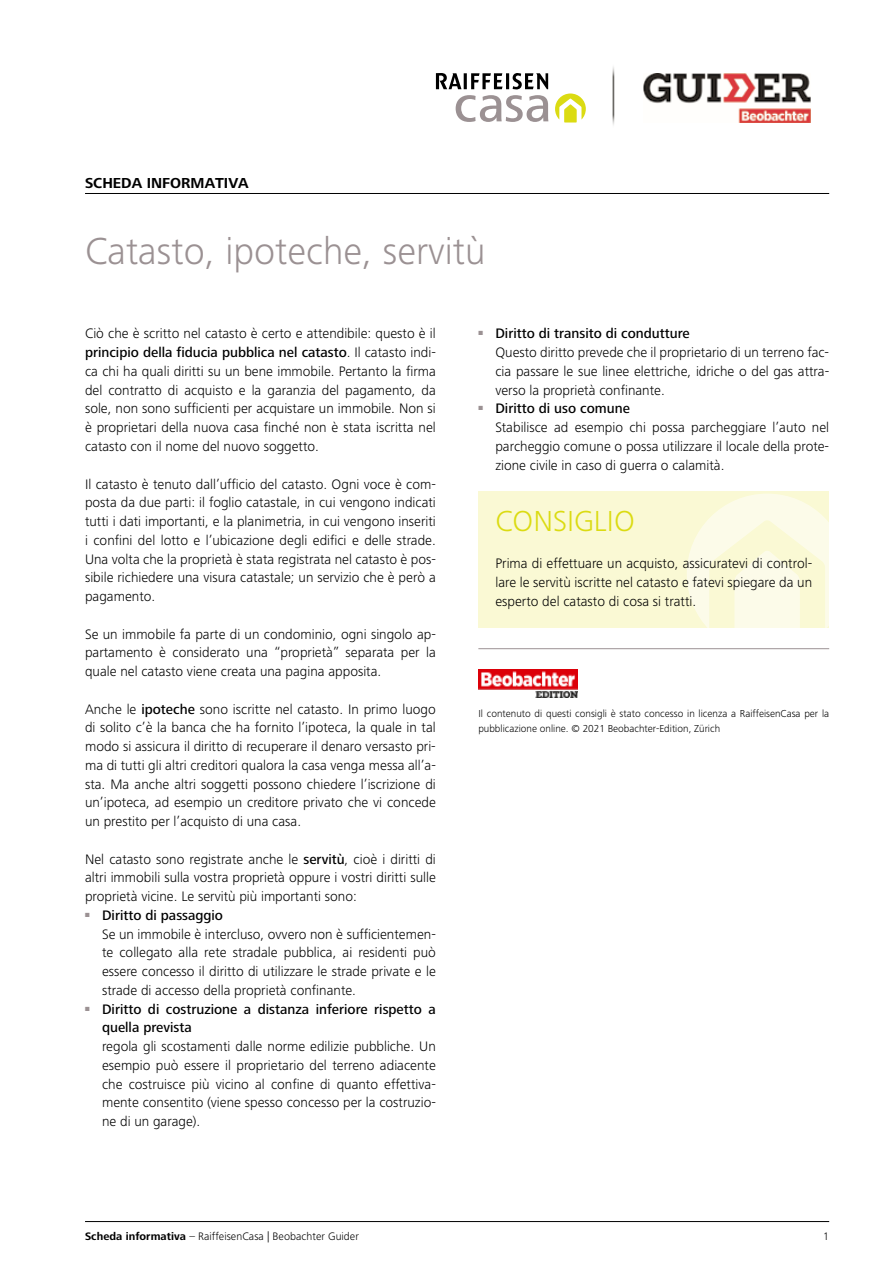
<style>
.page{position:relative;width:893px;height:1263px;background:#fff}
.page>*{position:absolute;margin:0;border:0;box-sizing:border-box;transform-origin:0 0}
.t1{font:300 39px "Frutiger Next LT";color:#9b9193}
.t2{font:300 30px "Frutiger Next LT";color:#dbdb12}
.t3{font:700 15px "Frutiger Next LT";color:#000}
.t4{font:300 14.25px/18.8px "Frutiger Next LT";color:#000;text-align:justify}
.t5{font:500 14.25px/18.8px "Frutiger Next LT";color:#000}
.t6{font:300 11.25px "Frutiger Next LT";letter-spacing:.005em;color:#000}
.t7{font:300 10.5px/15px "Frutiger Next LT";color:#000}
.s1{font-weight:500}
.s2{font-weight:700}
</style>
<div class="page">
<hr style="left:85px;top:193px;width:744px;height:1px;background:#000">
<hr style="left:85px;top:1221px;width:744px;height:1px;background:#000">
<img style="left:644px;top:73px;width:167px;height:49px">
<svg style="left:456px;top:95px;width:92px;height:27px"></svg>
<svg style="left:555px;top:93px;width:31px;height:30px"></svg>
<svg style="left:436px;top:73px;width:112px;height:16px"></svg>
<hr style="left:612px;top:64px;width:3px;height:64px;background:#6a6864">
<div style="left:478px;top:491px;width:351px;height:136px;background:#faf9d4"></div>
<svg style="left:687px;top:494px;width:142px;height:133px"></svg>
<img style="left:478px;top:670px;width:99px;height:27px">
<hr style="left:478px;top:648px;width:351px;height:1px;background:#9b9193">
<p class="t3" style="left:85px;top:175px;width:165px">SCHEDA INFORMATIVA</p>
<h1 class="t1" style="left:85px;top:230px;width:402px">Catasto, ipoteche, servitù</h1>
<p class="t4" style="left:85px;top:324px;width:352px">Ciò che è scritto nel catasto è certo e attendibile: questo è il <span class="s1">principio della fiducia pubblica nel catasto</span>. Il catasto indi&shy;ca chi ha quali diritti su un bene immobile. Pertanto la firma del contratto di acquisto e la garanzia del pagamento, da sole, non sono sufficienti per acquistare un immobile. Non si è proprietari della nuova casa finché non è stata iscritta nel catasto con il nome del nuovo soggetto.</p>
<p class="t4" style="left:85px;top:474px;width:352px">Il catasto è tenuto dall’ufficio del catasto. Ogni voce è com&shy;posta da due parti: il foglio catastale, in cui vengono indicati tutti i dati importanti, e la planimetria, in cui vengono inseriti i confini del lotto e l’ubicazione degli edifici e delle strade.<br>Una volta che la proprietà è stata registrata nel catasto è pos&shy;sibile richiedere una visura catastale; un servizio che è però a pagamento.</p>
<p class="t4" style="left:85px;top:624px;width:352px">Se un immobile fa parte di un condominio, ogni singolo ap&shy;partamento è considerato una “proprietà” separata per la quale nel catasto viene creata una pagina apposita.</p>
<p class="t4" style="left:85px;top:699px;width:352px">Anche le <span class="s1">ipoteche</span> sono iscritte nel catasto. In primo luogo di solito c’è la banca che ha fornito l’ipoteca, la quale in tal modo si assicura il diritto di recuperare il denaro versasto pri&shy;ma di tutti gli altri creditori qualora la casa venga messa all’a&shy;sta. Ma anche altri soggetti possono chiedere l’iscrizione di un’ipoteca, ad esempio un creditore privato che vi concede un prestito per l’acquisto di una casa.</p>
<p class="t4" style="left:85px;top:849px;width:352px">Nel catasto sono registrate anche le <span class="s1">servitù</span>, cioè i diritti di altri immobili sulla vostra proprietà oppure i vostri diritti sulle proprietà vicine. Le servitù più importanti sono:</p>
<p class="t4" style="left:102px;top:906px;width:335px;text-align:left;text-indent:-17px"><sup>■</sup> <span class="s1">Diritto di passaggio<br></span>Se un immobile è intercluso, ovvero non è sufficientemen&shy;te collegato alla rete stradale pubblica, ai residenti può essere concesso il diritto di utilizzare le strade private e le strade di accesso della proprietà confinante.</p>
<p class="t5" style="left:102px;top:999px;width:335px;text-indent:-17px"><sup>■</sup> Diritto di costruzione a distanza inferiore rispetto a quella prevista</p>
<p class="t4" style="left:102px;top:1037px;width:335px">regola gli scostamenti dalle norme edilizie pubbliche. Un esempio può essere il proprietario del terreno adiacente che costruisce più vicino al confine di quanto effettiva&shy;mente consentito (viene spesso concesso per la costruzio&shy;ne di un garage).</p>
<p class="t4" style="left:495px;top:324px;width:335px;text-align:left;text-indent:-17px"><sup>■</sup> <span class="s1">Diritto di transito di condutture<br></span>Questo diritto prevede che il proprietario di un terreno fac&shy;cia passare le sue linee elettriche, idriche o del gas attra&shy;verso la proprietà confinante.</p>
<p class="t4" style="left:495px;top:399px;width:335px;text-align:left;text-indent:-17px"><sup>■</sup> <span class="s1">Diritto di uso comune<br></span>Stabilisce ad esempio chi possa parcheggiare l’auto nel parcheggio comune o possa utilizzare il locale della prote&shy;zione civile in caso di guerra o calamità.</p>
<h2 class="t2" style="left:495px;top:504px;width:141px">CONSIGLIO</h2>
<p class="t4" style="left:495px;top:554px;width:318px">Prima di effettuare un acquisto, assicuratevi di control&shy;lare le servitù iscritte nel catasto e fatevi spiegare da un esperto del catasto di cosa si tratti.</p>
<p class="t7" style="left:478px;top:706px;width:352px">Il contenuto di questi consigli è stato concesso in licenza a RaiffeisenCasa per la pubblicazione online. © 2021 Beobachter-Edition, Zürich</p>
<p class="t6" style="left:85px;top:1230px;width:275px"><span class="s2">Scheda informativa</span> – RaiffeisenCasa | Beobachter Guider</p>
<p class="t6" style="left:823px;top:1230px;width:7px">1</p>
</div>
